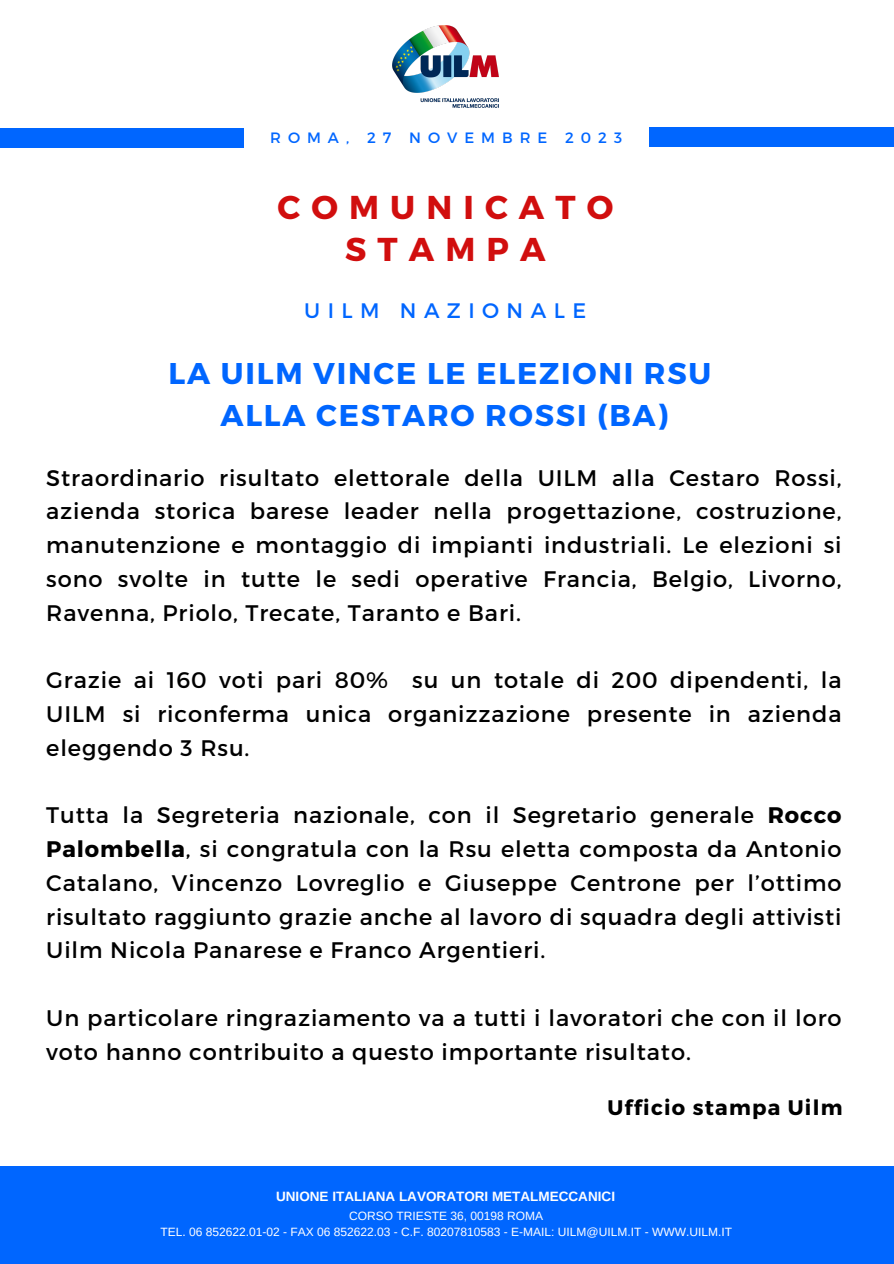
<style>
.page{position:relative;width:894px;height:1264px;background:#fff}
.page>*{position:absolute;margin:0;border:0;box-sizing:border-box;transform-origin:0 0}
.t1{font:700 33px "Montserrat";letter-spacing:.335em;color:#d10e0e}
.t2{font:700 30px "Montserrat";letter-spacing:.06em;color:#06f}
.t3{font:22.5px/33.8px "Montserrat";letter-spacing:.04em;color:#000;text-align:justify}
.t4{font:700 21px "Montserrat";letter-spacing:.06em;color:#000}
.t5{font:21px "Montserrat";letter-spacing:.355em;color:#06f}
.t6{font:15px "Montserrat";letter-spacing:.465em;color:#06f}
.t7{font:700 13.5px "Arimo";color:#fff}
.t8{font:12px "Arimo";color:#fff}
.s1{font-weight:700}
</style>
<div class="page">
<div style="left:0;top:128px;width:243px;height:19px;background:#06f"></div>
<div style="left:648px;top:128px;width:245px;height:19px;background:#06f"></div>
<img style="left:392px;top:25px;width:106px;height:82px">
<div style="left:0;top:1166px;width:893px;height:97px;background:#06f"></div>
<p class="t6" style="left:270px;top:128px;width:353px">ROMA, 27 NOVEMBRE 2023</p>
<p class="t1" style="left:277px;top:186px;width:337px">COMUNICATO</p>
<p class="t1" style="left:345px;top:227px;width:202px">STAMPA</p>
<p class="t5" style="left:304px;top:296px;width:283px">UILM NAZIONALE</p>
<p class="t2" style="left:168px;top:354px;width:544px">LA UILM VINCE LE ELEZIONI RSU</p>
<p class="t2" style="left:220px;top:395px;width:449px">ALLA CESTARO ROSSI (BA)</p>
<p class="t3" style="left:46px;top:459px;width:796px">Straordinario risultato elettorale della UILM alla Cestaro Rossi, azienda storica barese leader nella progettazione, costruzione, manutenzione e montaggio di impianti industriali. Le elezioni si sono svolte in tutte le sedi operative Francia, Belgio, Livorno, Ravenna, Priolo, Trecate, Taranto e Bari.</p>
<p class="t3" style="left:46px;top:662px;width:796px">Grazie ai 160 voti pari 80% su un totale di 200 dipendenti, la UILM si riconferma unica organizzazione presente in azienda eleggendo 3 Rsu.</p>
<p class="t3" style="left:46px;top:797px;width:796px">Tutta la Segreteria nazionale, con il Segretario generale <span class="s1">Rocco Palombella</span>, si congratula con la Rsu eletta composta da Antonio Catalano, Vincenzo Lovreglio e Giuseppe Centrone per l’ottimo risultato raggiunto grazie anche al lavoro di squadra degli attivisti Uilm Nicola Panarese e Franco Argentieri.</p>
<p class="t3" style="left:46px;top:999px;width:796px">Un particolare ringraziamento va a tutti i lavoratori che con il loro voto hanno contribuito a questo importante risultato.</p>
<p class="t4" style="left:607px;top:1093px;width:236px">Ufficio stampa Uilm</p>
<p class="t7" style="left:276px;top:1188px;width:340px">UNIONE ITALIANA LAVORATORI METALMECCANICI</p>
<p class="t8" style="left:349px;top:1208px;width:195px">CORSO TRIESTE 36, 00198 ROMA</p>
<p class="t8" style="left:160px;top:1224px;width:573px">TEL. 06 852622.01-02 - FAX 06 852622.03 - C.F. 80207810583 - E-MAIL: UILM@UILM.IT - WWW.UILM.IT</p>
</div>
